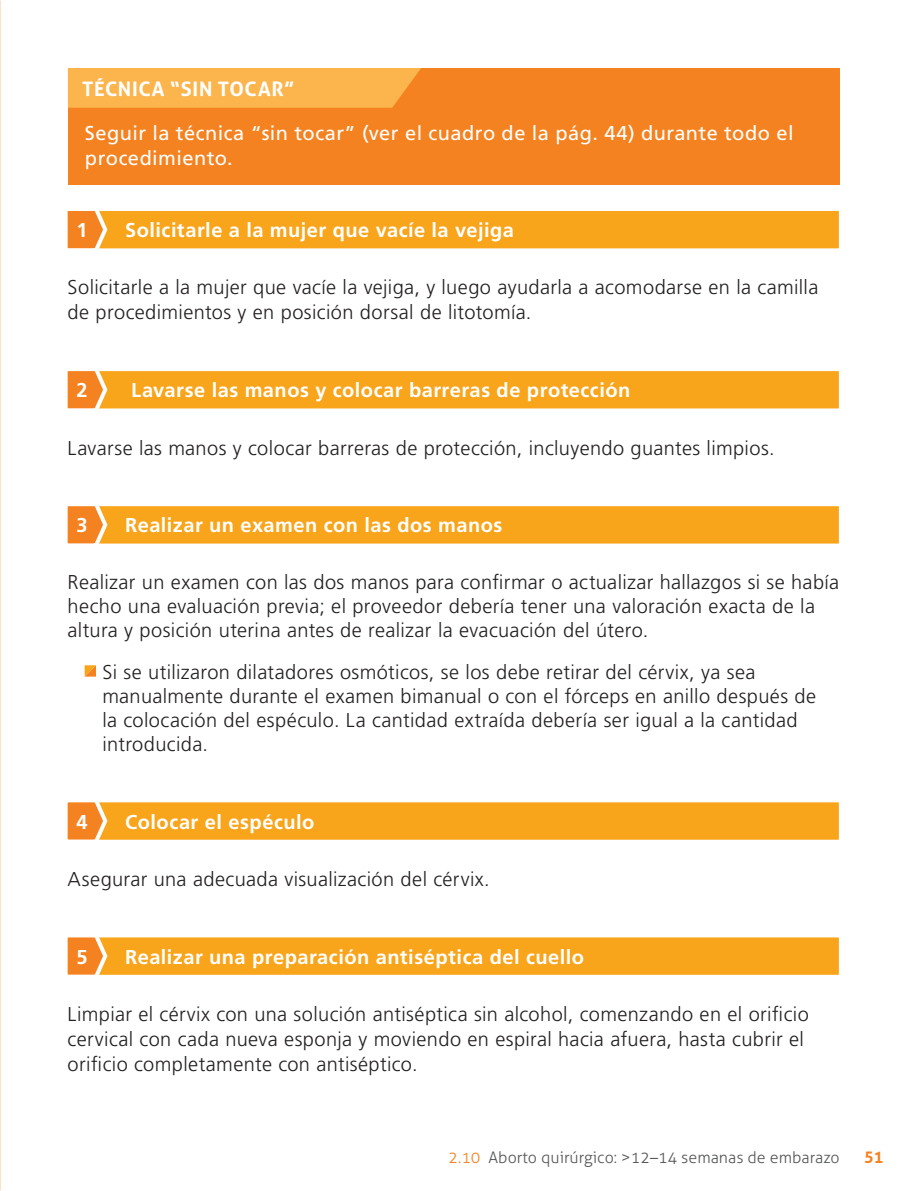
<style>
.page{position:relative;width:908px;height:1191px;background:#fff}
.page>*{position:absolute;margin:0;border:0;box-sizing:border-box;transform-origin:0 0}
.body_copy{font:300 20px/24px "Frutiger LT Std";letter-spacing:.02em;color:#231f20}
.t1{font:700 20px "Frutiger LT Std";letter-spacing:.025em;color:#fff}
.body_copy-2{font:20px/25px "Frutiger LT Std";letter-spacing:.02em;color:#fff}
.body_copy-3{font:700 20px "Aller Typo";letter-spacing:.035em;color:#fff}
.t2{font:300 16px "Aller";color:#57585a}
.t3{font:700 16px "Aller Typo";color:#f58220}
.s1{color:#f58220}
</style>
<div class="page">
<div style="left:68px;top:68px;width:771px;height:116px;background:#f58220"></div>
<div style="left:68px;top:68px;width:353px;height:40px;background:#fcb54c"></div>
<div style="left:66px;top:209px;width:774px;height:41px;background:#f9a51b"></div>
<div style="left:64px;top:207px;width:778px;height:45px;border:4px solid #fff"></div>
<svg style="left:64px;top:207px;width:46px;height:45px"></svg>
<div style="left:66px;top:369px;width:774px;height:41px;background:#f9a51b"></div>
<div style="left:64px;top:367px;width:778px;height:45px;border:4px solid #fff"></div>
<svg style="left:64px;top:367px;width:46px;height:45px"></svg>
<div style="left:66px;top:504px;width:774px;height:41px;background:#f9a51b"></div>
<div style="left:64px;top:502px;width:778px;height:45px;border:4px solid #fff"></div>
<svg style="left:64px;top:502px;width:46px;height:45px"></svg>
<svg style="left:85px;top:665px;width:11px;height:11px"></svg>
<div style="left:66px;top:800px;width:774px;height:41px;background:#f9a51b"></div>
<div style="left:64px;top:798px;width:778px;height:45px;border:4px solid #fff"></div>
<svg style="left:64px;top:798px;width:46px;height:45px"></svg>
<div style="left:66px;top:935px;width:774px;height:41px;background:#f9a51b"></div>
<div style="left:64px;top:933px;width:778px;height:45px;border:4px solid #fff"></div>
<svg style="left:64px;top:933px;width:46px;height:45px"></svg>
<p class="body_copy-3" style="left:82px;top:76px;width:214px">TÉCNICA “SIN TOCAR”</p>
<p class="body_copy-2" style="left:85px;top:120px;width:710px">Seguir la técnica “sin tocar” (ver el cuadro de la pág. 44) durante todo el procedimiento.</p>
<p class="t1" style="left:76px;top:218px;width:13px">1</p>
<p class="t1" style="left:125px;top:218px;width:390px">Solicitarle a la mujer que vacíe la vejiga</p>
<p class="body_copy" style="left:68px;top:275px;width:751px;line-height:25px">Solicitarle a la mujer que vacíe la vejiga, y luego ayudarla a acomodarse en la camilla de procedimientos y en posición dorsal de litotomía.</p>
<p class="t1" style="left:76px;top:378px;width:13px">2</p>
<p class="t1" style="left:131px;top:378px;width:500px">Lavarse las manos y colocar barreras de protección</p>
<p class="body_copy" style="left:68px;top:436px;width:708px">Lavarse las manos y colocar barreras de protección, incluyendo guantes limpios.</p>
<p class="t1" style="left:76px;top:513px;width:13px">3</p>
<p class="t1" style="left:125px;top:513px;width:379px">Realizar un examen con las dos manos</p>
<p class="body_copy" style="left:68px;top:570px;width:772px">Realizar un examen con las dos manos para confirmar o actualizar hallazgos si se había hecho una evaluación previa; el proveedor debería tener una valoración exacta de la altura y posición uterina antes de realizar la evacuación del útero.</p>
<p class="body_copy" style="left:102px;top:660px;width:715px">Si se utilizaron dilatadores osmóticos, se los debe retirar del cérvix, ya sea manualmente durante el examen bimanual o con el fórceps en anillo después de la colocación del espéculo. La cantidad extraída debería ser igual a la cantidad introducida.</p>
<p class="t1" style="left:76px;top:810px;width:13px">4</p>
<p class="t1" style="left:125px;top:810px;width:191px">Colocar el espéculo</p>
<p class="body_copy" style="left:68px;top:867px;width:423px">Asegurar una adecuada visualización del cérvix.</p>
<p class="t1" style="left:76px;top:945px;width:13px">5</p>
<p class="t1" style="left:125px;top:945px;width:460px">Realizar una preparación antiséptica del cuello</p>
<p class="body_copy" style="left:68px;top:1001px;width:742px;line-height:25px">Limpiar el cérvix con una solución antiséptica sin alcohol, comenzando en el orificio cervical con cada nueva esponja y moviendo en espiral hacia afuera, hasta cubrir el orificio completamente con antiséptico.</p>
<p class="t2" style="left:448px;top:1147px;width:392px"><span class="s1">2.10</span> Aborto quirúrgico: &gt;12–14 semanas de embarazo</p>
<p class="t3" style="left:863px;top:1147px;width:21px">51</p>
</div>
